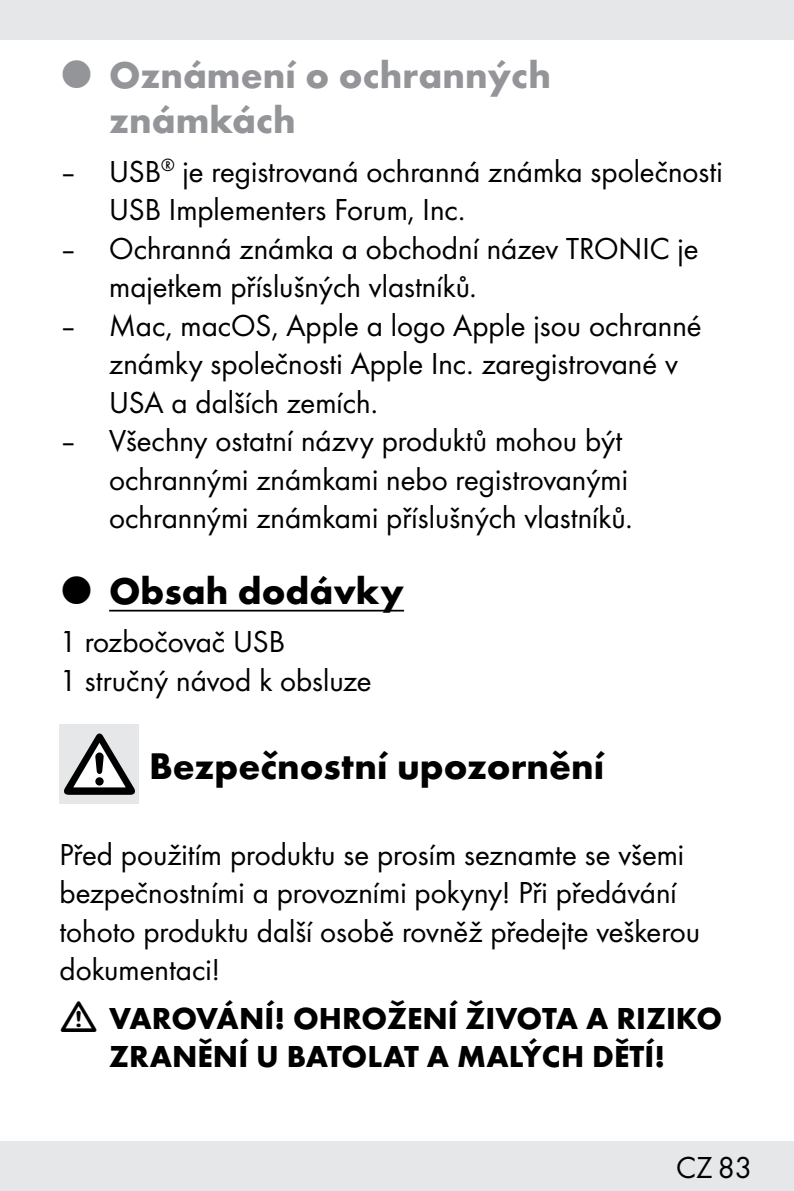
<style>
.page{position:relative;width:794px;height:1191px;background:#fff}
.page>*{position:absolute;margin:0;border:0;box-sizing:border-box;transform-origin:0 0}
.t1{font:700 38.5px "Futura";color:#000}
.t2{font:700 38.5px/45.5px "Futura";color:#939598}
.t3{font:31.5px/38.5px "Futura Boo";color:#000}
.t4{font:700 31.5px/38.5px "Futura";color:#000}
</style>
<div class="page">
<div style="left:0;top:1141px;width:794px;height:50px;background:#e6e7e8"></div>
<div style="left:0;top:0;width:794px;height:40px;background:#e6e7e8"></div>
<hr style="left:109px;top:610px;width:295px;height:1px;background:#000">
<div style="left:60px;top:724px;width:79px;height:80px;background:#e6e7e8"></div>
<svg style="left:64px;top:733px;width:71px;height:62px"></svg>
<p class="t2" style="left:109px;top:49px;width:443px">Oznámení o ochranných známkách</p>
<p class="t3" style="left:109px;top:150px;width:615px;text-indent:-50px">– USB<sup>®</sup> je registrovaná ochranná známka společnosti<br>USB Implementers Forum, Inc.</p>
<p class="t3" style="left:109px;top:227px;width:591px;text-indent:-50px">– Ochranná známka a obchodní název TRONIC je majetkem příslušných vlastníků.</p>
<p class="t3" style="left:109px;top:304px;width:594px;text-indent:-50px">– Mac, macOS, Apple a logo Apple jsou ochranné známky společnosti Apple Inc. zaregistrované v<br>USA a dalších zemích.</p>
<p class="t3" style="left:109px;top:420px;width:525px;text-indent:-50px">– Všechny ostatní názvy produktů mohou být ochrannými známkami nebo registrovanými ochrannými známkami příslušných vlastníků.</p>
<p class="t1" style="left:109px;top:562px;width:296px">Obsah dodávky</p>
<p class="t3" style="left:60px;top:620px;width:313px">1 rozbočovač USB<br>1 stručný návod k obsluze</p>
<p class="t1" style="left:149px;top:738px;width:456px">Bezpečnostní upozornění</p>
<p class="t3" style="left:60px;top:833px;width:642px">Před použitím produktu se prosím seznamte se všemi bezpečnostními a provozními pokyny! Při předávání tohoto produktu další osobě rovněž předejte veškerou dokumentaci!</p>
<p class="t4" style="left:109px;top:996px;width:615px">VAROVÁNÍ! OHROŽENÍ ŽIVOTA A RIZIKO<br>ZRANĚNÍ U BATOLAT A MALÝCH DĚTÍ!</p>
<p class="t3" style="left:676px;top:1146px;width:77px">CZ 83</p>
</div>
